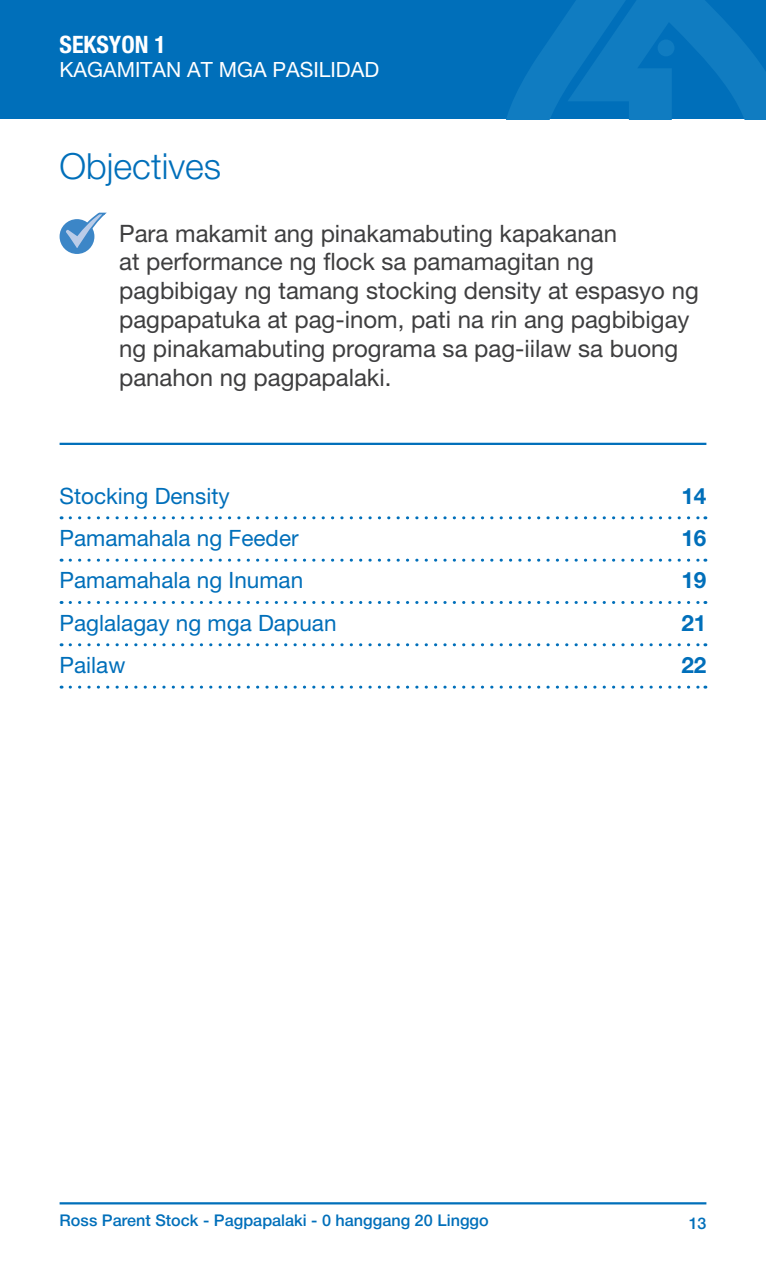
<style>
.page{position:relative;width:766px;height:1276px;background:#fff}
.page>*{position:absolute;margin:0;border:0;box-sizing:border-box;transform-origin:0 0}
.Section_Header_H1{font:300 36px "Helvetica Neue LT Pro";color:#006fba}
.Objectives{font:24px/28.8px "Helvetica Neue LT Pro";color:#3e3e3f}
.t1{font:700 condensed 24px "Helvetica Neue LT Pro";color:#fff}
.Contents_L2{font:22.5px "Helvetica Neue LT Pro";color:#006fba}
.Contents_L2-2{font:700 22.5px "Helvetica Neue LT Pro";color:#006fba}
.t2{font:21px "Helvetica Neue LT Pro";color:#fff}
.t3{font:500 16.2px "Helvetica Neue";color:#006fba}
</style>
<div class="page">
<div style="left:0;top:0;width:765px;height:119px;background:#006fba"></div>
<svg style="left:507px;top:0;width:258px;height:119px"></svg>
<div style="left:657px;top:39px;width:17px;height:17px;background:#107cc1;border-radius:50%"></div>
<hr style="left:60px;top:1202px;width:646px;height:2px;background:#006fba">
<hr style="left:60px;top:443px;width:646px;height:2px;background:#006fba">
<svg style="left:70px;top:516px;width:635px;height:3px"></svg>
<svg style="left:70px;top:558px;width:635px;height:3px"></svg>
<svg style="left:70px;top:601px;width:635px;height:3px"></svg>
<svg style="left:70px;top:643px;width:635px;height:3px"></svg>
<svg style="left:70px;top:685px;width:635px;height:3px"></svg>
<div style="left:60px;top:219px;width:34px;height:35px;background:#3c86c7;border-radius:50%"></div>
<svg style="left:63px;top:212px;width:44px;height:40px"></svg>
<p class="t1" style="left:60px;top:30px;width:108px">SEKSYON 1</p>
<p class="t2" style="left:60px;top:57px;width:321px">KAGAMITAN AT MGA PASILIDAD</p>
<p class="Section_Header_H1" style="left:60px;top:144px;width:163px">Objectives</p>
<p class="Objectives" style="left:119px;top:218px;width:581px">Para makamit ang pinakamabuting kapakanan<br>at performance ng flock sa pamamagitan ng pagbibigay ng tamang stocking density at espasyo ng pagpapatuka at pag-inom, pati na rin ang pagbibigay ng pinakamabuting programa sa pag-iilaw sa buong panahon ng pagpapalaki.</p>
<p class="Contents_L2" style="left:60px;top:482px;width:172px">Stocking Density</p>
<p class="Contents_L2-2" style="left:681px;top:481px;width:27px">14</p>
<p class="Contents_L2" style="left:60px;top:524px;width:240px">Pamamahala ng Feeder</p>
<p class="Contents_L2-2" style="left:681px;top:524px;width:27px">16</p>
<p class="Contents_L2" style="left:60px;top:566px;width:245px">Pamamahala ng Inuman</p>
<p class="Contents_L2-2" style="left:681px;top:566px;width:27px">19</p>
<p class="Contents_L2" style="left:60px;top:608px;width:278px">Paglalagay ng mga Dapuan</p>
<p class="Contents_L2-2" style="left:681px;top:608px;width:27px">21</p>
<p class="Contents_L2" style="left:60px;top:651px;width:67px">Pailaw</p>
<p class="Contents_L2-2" style="left:681px;top:651px;width:27px">22</p>
<p class="t3" style="left:60px;top:1207px;width:430px">Ross Parent Stock - Pagpapalaki - 0 hanggang 20 Linggo</p>
<p class="t3" style="left:688px;top:1210px;width:20px">13</p>
</div>
